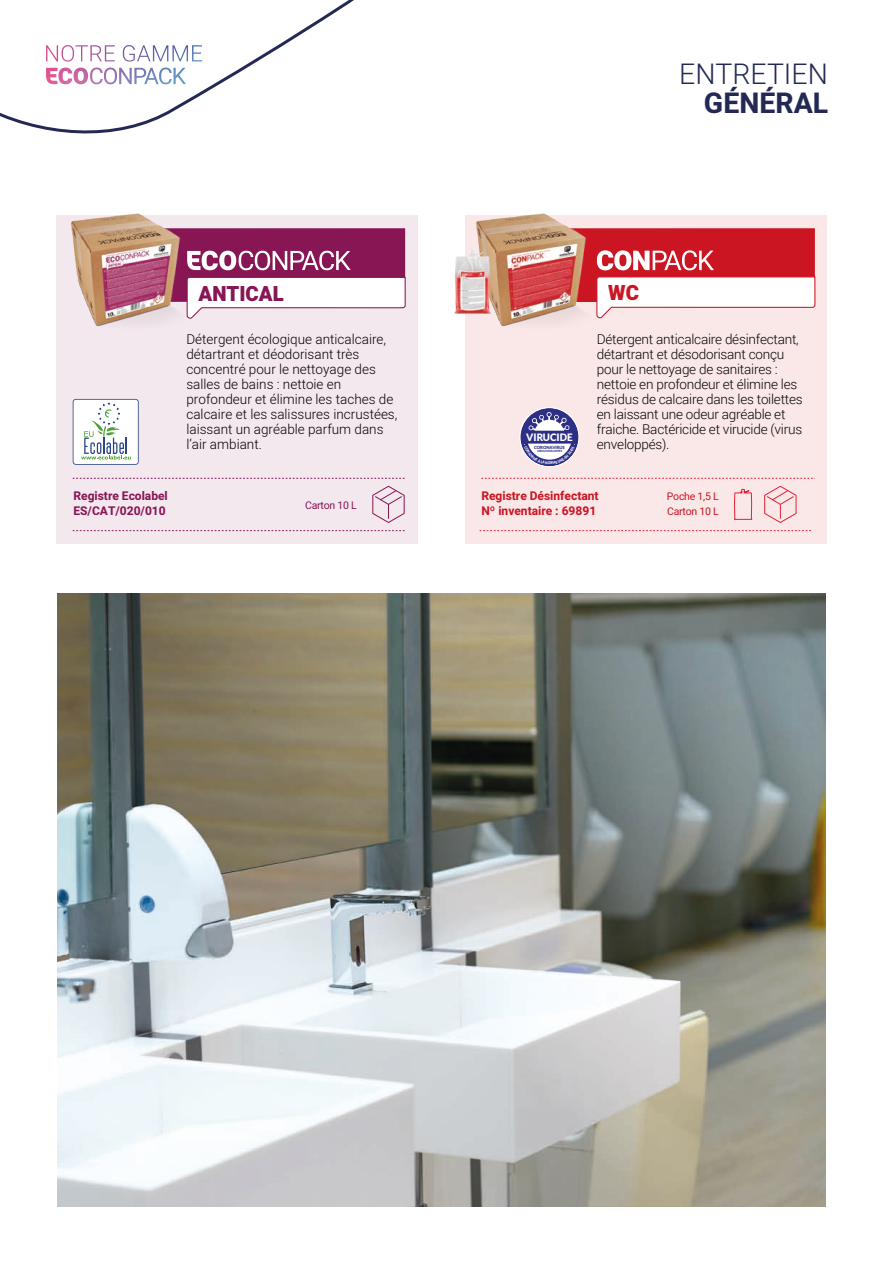
<style>
.page{position:relative;width:893px;height:1263px;background:#fff}
.page>*{position:absolute;margin:0;border:0;box-sizing:border-box;transform-origin:0 0}
.t1{font:300 28.35px "Heebo";color:#232954}
.t2{font:700 28.35px "Heebo";color:#232954}
.t3{font:900 20.85px "Heebo";color:#881554}
.t4{font:900 20.85px "Heebo";color:#cc1523}
.t5{font:300 13.5px/15px "Roboto";letter-spacing:-.015em;color:#020203}
.t6{font:300 13.5px/15px "Heebo";color:#020203}
.t7{font:700 12px/15px "Heebo";color:#cc1523}
.t8{font:700 12px/15px "Heebo";color:#881554}
.t9{font:10.5px/15px "Heebo";letter-spacing:-.025em;color:#cc1523}
.t10{font:10.5px "Heebo";letter-spacing:-.025em;color:#881554}
.t11{font:900 10.2px "Lato";color:#fff}
.t12{font:900 4.2px "Lato";color:#2d2f87}
.t13{font:900 2.85px "Lato";color:#2d2f87;scale:.95 1}
</style>
<div class="page">
<div style="left:56px;top:215px;width:361px;height:329px;background:#f3e8ee"></div>
<div style="left:465px;top:215px;width:361px;height:329px;background:#fae8e9"></div>
<svg style="left:596px;top:228px;width:220px;height:91px;background:#e4848c"></svg>
<svg style="left:480px;top:530px;width:331px;height:1px"></svg>
<svg style="left:481px;top:478px;width:334px;height:1px"></svg>
<svg style="left:764px;top:485px;width:33px;height:38px"></svg>
<svg style="left:734px;top:489px;width:19px;height:31px"></svg>
<svg style="left:73px;top:530px;width:332px;height:1px"></svg>
<svg style="left:73px;top:478px;width:332px;height:1px"></svg>
<svg style="left:372px;top:485px;width:33px;height:38px"></svg>
<svg style="left:73px;top:399px;width:66px;height:66px;background:#dee5e7"></svg>
<svg style="left:191px;top:228px;width:215px;height:91px;background:#c288a8"></svg>
<img style="left:71px;top:213px;width:120px;height:113px">
<img style="left:476px;top:213px;width:120px;height:113px">
<img style="left:454px;top:245px;width:43px;height:74px">
<svg style="left:0;top:0;width:354px;height:134px"></svg>
<img style="left:58px;top:593px;width:767px;height:614px">
<svg style="left:520px;top:407px;width:59px;height:60px"></svg>
<h2 class="t3" style="left:199px;top:279px;width:87px">ANTICAL</h2>
<p class="t6" style="left:186px;top:331px;width:212px">Détergent écologique anticalcaire, détartrant et déodorisant très concentré pour le nettoyage des salles de bains : nettoie en profondeur et élimine les taches de calcaire et les salissures incrustées, laissant un agréable parfum dans l’air ambiant.</p>
<h1 class="t1" style="left:679px;top:54px;width:150px">ENTRETIEN</h1>
<h1 class="t2" style="left:704px;top:83px;width:126px">GÉNÉRAL</h1>
<p class="t11" style="left:526px;top:431px;width:48px">VIRUCIDE</p>
<p class="t13" style="left:537px;top:450px;width:28px">VIRUS ENVELOPPÉS</p>
<p class="t12" style="left:534px;top:445px;width:32px">CORONAVIRUS</p>
<h2 class="t4" style="left:608px;top:278px;width:32px">WC</h2>
<p class="t5" style="left:597px;top:331px;width:207px">Détergent anticalcaire désinfectant, détartrant et désodorisant conçu pour le nettoyage de sanitaires : nettoie en profondeur et élimine les résidus de calcaire dans les toilettes en laissant une odeur agréable et fraiche. Bactéricide et virucide (virus enveloppés).</p>
<p class="t8" style="left:73px;top:489px;width:96px">Registre Ecolabel<br>ES/CAT/020/010</p>
<p class="t7" style="left:481px;top:489px;width:119px">Registre Désinfectant<br>Nº inventaire : 69891</p>
<p class="t10" style="left:305px;top:498px;width:53px">Carton 10 L</p>
<p class="t9" style="left:667px;top:488px;width:53px">Poche 1,5 L<br>Carton 10 L</p>
</div>
